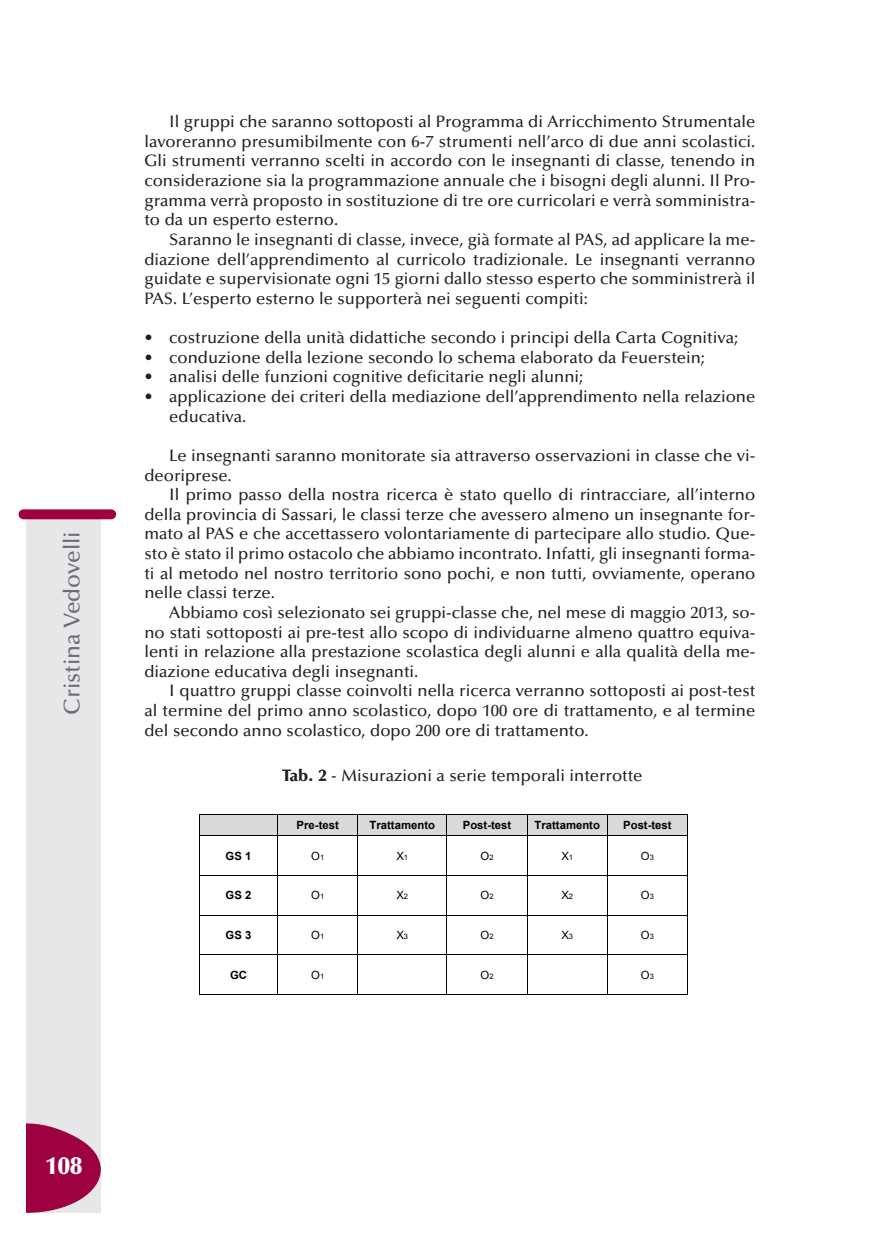
<style>
.page{position:relative;width:869px;height:1241px;background:#fff}
.page>*{position:absolute;margin:0;border:0;box-sizing:border-box;transform-origin:0 0}
.t1{font:900 24.5px "Optima";color:#fff}
.t2{font:500 22.75px "Optima";color:#6c6d70}
.t3{font:500 16.62px/19.6px "Optima";color:#231f20;text-align:justify}
.t4{font:700 11.38px "Arial";color:#000}
.t5{font:11.38px "Arial";color:#000}
.s1{font-weight:900}
.s2{font-size:7.52px}
</style>
<div class="page">
<div style="left:199px;top:814px;width:78px;height:21px;background:#d9d9d9"></div>
<div style="left:278px;top:814px;width:79px;height:21px;background:#d9d9d9"></div>
<div style="left:358px;top:814px;width:88px;height:21px;background:#d9d9d9"></div>
<div style="left:447px;top:814px;width:79px;height:21px;background:#d9d9d9"></div>
<div style="left:527px;top:814px;width:79px;height:21px;background:#d9d9d9"></div>
<div style="left:607px;top:814px;width:80px;height:21px;background:#d9d9d9"></div>
<hr style="left:199px;top:814px;width:78px;height:1px;background:#000">
<hr style="left:278px;top:814px;width:79px;height:1px;background:#000">
<hr style="left:358px;top:814px;width:88px;height:1px;background:#000">
<hr style="left:447px;top:814px;width:79px;height:1px;background:#000">
<hr style="left:527px;top:814px;width:79px;height:1px;background:#000">
<hr style="left:607px;top:814px;width:80px;height:1px;background:#000">
<svg style="left:199px;top:815px;width:1px;height:20px"></svg>
<hr style="left:199px;top:835px;width:78px;height:1px;background:#000">
<svg style="left:277px;top:814px;width:1px;height:22px"></svg>
<hr style="left:278px;top:835px;width:79px;height:1px;background:#000">
<svg style="left:357px;top:814px;width:1px;height:22px"></svg>
<hr style="left:358px;top:835px;width:88px;height:1px;background:#000">
<svg style="left:446px;top:814px;width:1px;height:22px"></svg>
<hr style="left:447px;top:835px;width:79px;height:1px;background:#000">
<svg style="left:526px;top:814px;width:1px;height:22px"></svg>
<hr style="left:527px;top:835px;width:79px;height:1px;background:#000">
<svg style="left:606px;top:814px;width:1px;height:22px"></svg>
<hr style="left:607px;top:835px;width:80px;height:1px;background:#000">
<svg style="left:687px;top:814px;width:1px;height:22px"></svg>
<hr style="left:199px;top:836px;width:1px;height:39px;background:#000">
<hr style="left:277px;top:836px;width:1px;height:39px;background:#000">
<hr style="left:357px;top:836px;width:1px;height:39px;background:#000">
<hr style="left:446px;top:836px;width:1px;height:39px;background:#000">
<hr style="left:526px;top:836px;width:1px;height:39px;background:#000">
<hr style="left:606px;top:836px;width:1px;height:39px;background:#000">
<hr style="left:687px;top:836px;width:1px;height:39px;background:#000">
<hr style="left:199px;top:875px;width:78px;height:1px;background:#000">
<hr style="left:278px;top:875px;width:79px;height:1px;background:#000">
<hr style="left:358px;top:875px;width:88px;height:1px;background:#000">
<hr style="left:447px;top:875px;width:79px;height:1px;background:#000">
<hr style="left:527px;top:875px;width:79px;height:1px;background:#000">
<hr style="left:607px;top:875px;width:80px;height:1px;background:#000">
<hr style="left:199px;top:875px;width:1px;height:39px;background:#000">
<hr style="left:277px;top:875px;width:1px;height:39px;background:#000">
<hr style="left:357px;top:875px;width:1px;height:39px;background:#000">
<hr style="left:446px;top:875px;width:1px;height:39px;background:#000">
<hr style="left:526px;top:875px;width:1px;height:39px;background:#000">
<hr style="left:606px;top:875px;width:1px;height:39px;background:#000">
<hr style="left:687px;top:875px;width:1px;height:39px;background:#000">
<hr style="left:199px;top:914px;width:78px;height:1px;background:#000">
<hr style="left:278px;top:914px;width:79px;height:1px;background:#000">
<hr style="left:358px;top:914px;width:88px;height:1px;background:#000">
<hr style="left:447px;top:914px;width:79px;height:1px;background:#000">
<hr style="left:527px;top:914px;width:79px;height:1px;background:#000">
<hr style="left:607px;top:914px;width:80px;height:1px;background:#000">
<hr style="left:199px;top:915px;width:1px;height:39px;background:#000">
<hr style="left:277px;top:915px;width:1px;height:39px;background:#000">
<hr style="left:357px;top:915px;width:1px;height:39px;background:#000">
<hr style="left:446px;top:915px;width:1px;height:39px;background:#000">
<hr style="left:526px;top:915px;width:1px;height:39px;background:#000">
<hr style="left:606px;top:915px;width:1px;height:39px;background:#000">
<hr style="left:687px;top:915px;width:1px;height:39px;background:#000">
<hr style="left:199px;top:954px;width:78px;height:1px;background:#000">
<hr style="left:278px;top:954px;width:79px;height:1px;background:#000">
<hr style="left:358px;top:954px;width:88px;height:1px;background:#000">
<hr style="left:447px;top:954px;width:79px;height:1px;background:#000">
<hr style="left:527px;top:954px;width:79px;height:1px;background:#000">
<hr style="left:607px;top:954px;width:80px;height:1px;background:#000">
<hr style="left:199px;top:954px;width:1px;height:40px;background:#000">
<hr style="left:199px;top:994px;width:78px;height:1px;background:#000">
<hr style="left:277px;top:954px;width:1px;height:40px;background:#000">
<hr style="left:278px;top:994px;width:79px;height:1px;background:#000">
<hr style="left:357px;top:954px;width:1px;height:40px;background:#000">
<hr style="left:358px;top:994px;width:88px;height:1px;background:#000">
<hr style="left:446px;top:954px;width:1px;height:40px;background:#000">
<hr style="left:447px;top:994px;width:79px;height:1px;background:#000">
<hr style="left:526px;top:954px;width:1px;height:40px;background:#000">
<hr style="left:527px;top:994px;width:79px;height:1px;background:#000">
<hr style="left:606px;top:954px;width:1px;height:40px;background:#000">
<hr style="left:607px;top:994px;width:80px;height:1px;background:#000">
<hr style="left:687px;top:954px;width:1px;height:40px;background:#000">
<div style="left:27px;top:517px;width:74px;height:695px;background:#e6e7e9"></div>
<div style="left:19px;top:509px;width:97px;height:10px;background:#9d0140;border-radius:5px"></div>
<svg style="left:26px;top:1122px;width:75px;height:90px"></svg>
<h2 class="t2" style="left:63px;top:714px;width:185px;rotate:-90deg">Cristina Vedovelli</h2>
<p class="t3" style="left:144px;top:113px;width:612px;text-indent:25px">Il gruppi che saranno sottoposti al Programma di Arricchimento Strumentale lavoreranno presumibilmente con 6-7 strumenti nell’arco di due anni scolastici.<br>Gli strumenti verranno scelti in accordo con le insegnanti di classe, tenendo in considerazione sia la programmazione annuale che i bisogni degli alunni. Il Pro&shy;gramma verrà proposto in sostituzione di tre ore curricolari e verrà somministra&shy;to da un esperto esterno.</p>
<p class="t3" style="left:144px;top:231px;width:612px;text-indent:25px">Saranno le insegnanti di classe, invece, già formate al PAS, ad applicare la me&shy;diazione dell’apprendimento al curricolo tradizionale. Le insegnanti verranno guidate e supervisionate ogni 15 giorni dallo stesso esperto che somministrerà il PAS. L’esperto esterno le supporterà nei seguenti compiti:</p>
<p class="t3" style="left:144px;top:329px;width:595px">• costruzione della unità didattiche secondo i principi della Carta Cognitiva;</p>
<p class="t3" style="left:144px;top:349px;width:562px">• conduzione della lezione secondo lo schema elaborato da Feuerstein;</p>
<p class="t3" style="left:144px;top:368px;width:440px">• analisi delle funzioni cognitive deficitarie negli alunni;</p>
<p class="t3" style="left:169px;top:388px;width:587px;text-indent:-25px">• applicazione dei criteri della mediazione dell’apprendimento nella relazione educativa.</p>
<p class="t3" style="left:144px;top:447px;width:612px;text-indent:25px">Le insegnanti saranno monitorate sia attraverso osservazioni in classe che vi&shy;deoriprese.</p>
<p class="t3" style="left:144px;top:486px;width:612px;text-indent:25px">Il primo passo della nostra ricerca è stato quello di rintracciare, all’interno della provincia di Sassari, le classi terze che avessero almeno un insegnante for&shy;mato al PAS e che accettassero volontariamente di partecipare allo studio. Que&shy;sto è stato il primo ostacolo che abbiamo incontrato. Infatti, gli insegnanti forma&shy;ti al metodo nel nostro territorio sono pochi, e non tutti, ovviamente, operano nelle classi terze.</p>
<p class="t3" style="left:144px;top:604px;width:612px;text-indent:25px">Abbiamo così selezionato sei gruppi-classe che, nel mese di maggio 2013, so&shy;no stati sottoposti ai pre-test allo scopo di individuarne almeno quattro equiva&shy;lenti in relazione alla prestazione scolastica degli alunni e alla qualità della me&shy;diazione educativa degli insegnanti.</p>
<p class="t3" style="left:144px;top:682px;width:612px;text-indent:25px">I quattro gruppi classe coinvolti nella ricerca verranno sottoposti ai post-test al termine del primo anno scolastico, dopo 100 ore di trattamento, e al termine del secondo anno scolastico, dopo 200 ore di trattamento.</p>
<p class="t3" style="left:282px;top:767px;width:362px"><span class="s1">Tab. 2</span> - Misurazioni a serie temporali interrotte</p>
<p class="t4" style="left:296px;top:818px;width:44px">Pre-test</p>
<p class="t4" style="left:369px;top:818px;width:67px">Trattamento</p>
<p class="t4" style="left:462px;top:818px;width:50px">Post-test</p>
<p class="t4" style="left:534px;top:818px;width:67px">Trattamento</p>
<p class="t4" style="left:623px;top:818px;width:50px">Post-test</p>
<p class="t4" style="left:225px;top:849px;width:27px">GS 1</p>
<p class="t5" style="left:311px;top:849px;width:14px">O<span class="s2">1</span></p>
<p class="t5" style="left:396px;top:849px;width:13px">X<span class="s2">1</span></p>
<p class="t5" style="left:480px;top:849px;width:14px">O<span class="s2">2</span></p>
<p class="t5" style="left:561px;top:849px;width:13px">X<span class="s2">1</span></p>
<p class="t5" style="left:640px;top:849px;width:14px">O<span class="s2">3</span></p>
<p class="t4" style="left:225px;top:888px;width:27px">GS 2</p>
<p class="t5" style="left:311px;top:888px;width:14px">O<span class="s2">1</span></p>
<p class="t5" style="left:396px;top:888px;width:13px">X<span class="s2">2</span></p>
<p class="t5" style="left:480px;top:888px;width:14px">O<span class="s2">2</span></p>
<p class="t5" style="left:561px;top:888px;width:13px">X<span class="s2">2</span></p>
<p class="t5" style="left:640px;top:888px;width:14px">O<span class="s2">3</span></p>
<p class="t4" style="left:225px;top:928px;width:27px">GS 3</p>
<p class="t5" style="left:311px;top:928px;width:14px">O<span class="s2">1</span></p>
<p class="t5" style="left:396px;top:928px;width:13px">X<span class="s2">3</span></p>
<p class="t5" style="left:480px;top:928px;width:14px">O<span class="s2">2</span></p>
<p class="t5" style="left:561px;top:928px;width:13px">X<span class="s2">3</span></p>
<p class="t5" style="left:640px;top:928px;width:14px">O<span class="s2">3</span></p>
<p class="t4" style="left:230px;top:968px;width:18px">GC</p>
<p class="t5" style="left:311px;top:968px;width:14px">O<span class="s2">1</span></p>
<p class="t5" style="left:480px;top:968px;width:14px">O<span class="s2">2</span></p>
<p class="t5" style="left:640px;top:968px;width:14px">O<span class="s2">3</span></p>
<h1 class="t1" style="left:45px;top:1155px;width:38px">108</h1>
</div>
